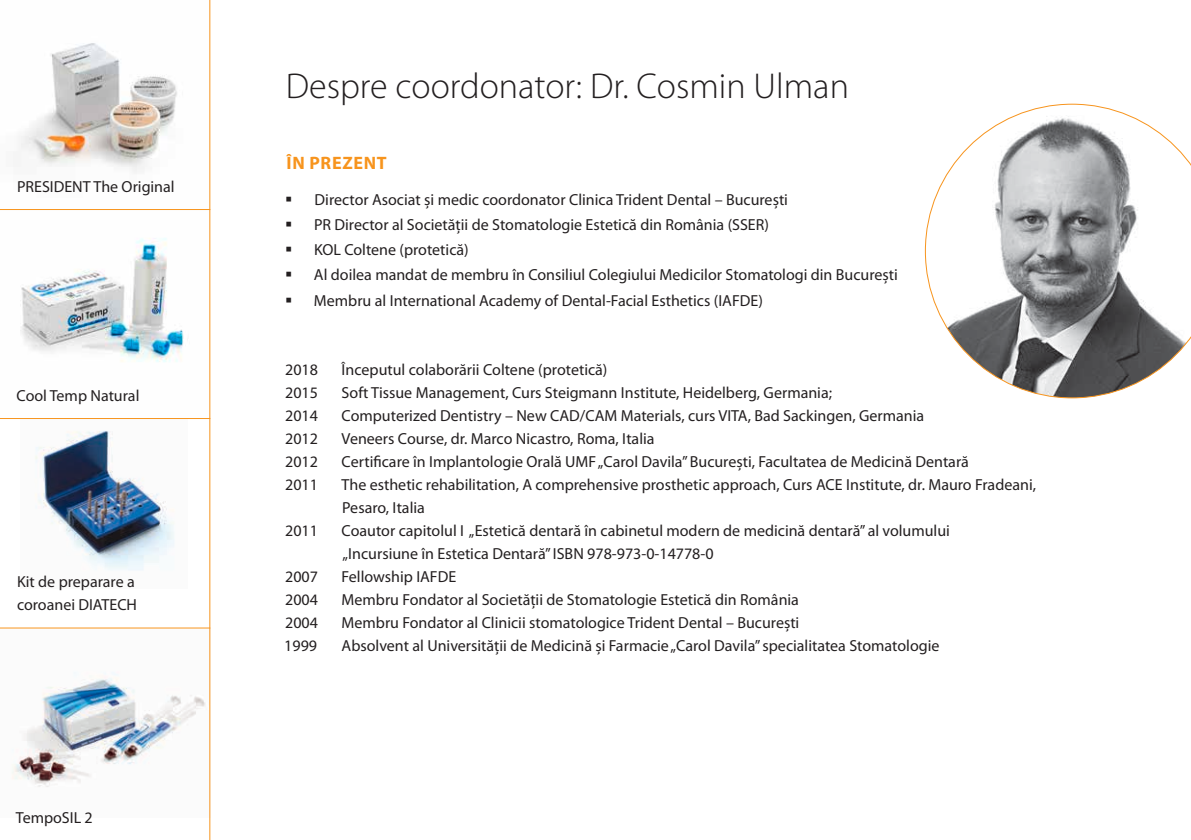
<style>
.page{position:relative;width:1191px;height:840px;background:#fff}
.page>*{position:absolute;margin:0;border:0;box-sizing:border-box;transform-origin:0 0}
.t1{font:300 36px "Myriad Pro";color:#231f20}
.t2{font:700 18px "Myriad Pro";letter-spacing:.04em;color:#f7941d}
.t3{font:16px/25px "Myriad Pro";color:#231f20}
</style>
<div class="page">
<svg style="left:925px;top:104px;width:266px;height:294px"></svg>
<img style="left:0;top:628px;width:209px;height:159px">
<img style="left:21px;top:43px;width:156px;height:130px">
<img style="left:20px;top:238px;width:164px;height:124px">
<img style="left:35px;top:430px;width:139px;height:141px">
<hr style="left:209px;top:0;width:1px;height:839px;background:#f7941d">
<hr style="left:0;top:209px;width:210px;height:1px;background:#f7941d">
<hr style="left:0;top:418px;width:210px;height:1px;background:#f7941d">
<hr style="left:0;top:627px;width:210px;height:1px;background:#f7941d">
<p class="t3" style="left:17px;top:174px;width:159px">PRESIDENT The Original</p>
<p class="t3" style="left:17px;top:382px;width:124px">Cool Temp Natural</p>
<p class="t3" style="left:17px;top:569px;width:122px;line-height:23px">Kit de preparare a coroanei DIATECH</p>
<p class="t3" style="left:16px;top:804px;width:78px">TempoSIL 2</p>
<h1 class="t1" style="left:286px;top:64px;width:565px">Despre coordonator: Dr. Cosmin Ulman</h1>
<p class="t2" style="left:286px;top:151px;width:102px">ÎN PREZENT</p>
<p class="t3" style="left:314px;top:187px;width:585px">Director Asociat și medic coordonator Clinica Trident Dental – București<br>PR Director al Societății de Stomatologie Estetică din România (SSER)<br>KOL Coltene (protetică)<br>Al doilea mandat de membru în Consiliul Colegiului Medicilor Stomatologi din București Membru al International Academy of Dental-Facial Esthetics (IAFDE)</p>
<p class="t3" style="left:285px;top:356px;width:34px">2018</p>
<p class="t3" style="left:342px;top:356px;width:267px">Începutul colaborării Coltene (protetică)</p>
<p class="t3" style="left:285px;top:379px;width:34px">2015</p>
<p class="t3" style="left:342px;top:379px;width:492px">Soft Tissue Management, Curs Steigmann Institute, Heidelberg, Germania;</p>
<p class="t3" style="left:285px;top:402px;width:34px">2014</p>
<p class="t3" style="left:342px;top:402px;width:584px">Computerized Dentistry – New CAD/CAM Materials, curs VITA, Bad Sackingen, Germania</p>
<p class="t3" style="left:285px;top:425px;width:34px">2012</p>
<p class="t3" style="left:342px;top:425px;width:314px">Veneers Course, dr. Marco Nicastro, Roma, Italia</p>
<p class="t3" style="left:285px;top:448px;width:34px">2012</p>
<p class="t3" style="left:342px;top:448px;width:629px">Certificare în Implantologie Orală UMF „Carol Davila” București, Facultatea de Medicină Dentară</p>
<p class="t3" style="left:285px;top:471px;width:34px">2011</p>
<p class="t3" style="left:342px;top:472px;width:696px;line-height:23px">The esthetic rehabilitation, A comprehensive prosthetic approach, Curs ACE Institute, dr. Mauro Fradeani,<br>Pesaro, Italia</p>
<p class="t3" style="left:285px;top:517px;width:34px">2011</p>
<p class="t3" style="left:342px;top:518px;width:610px;line-height:23px">Coautor capitolul I „Estetică dentară în cabinetul modern de medicină dentară” al volumului „Incursiune în Estetica Dentară” ISBN 978-973-0-14778-0</p>
<p class="t3" style="left:285px;top:563px;width:34px">2007</p>
<p class="t3" style="left:342px;top:563px;width:116px">Fellowship IAFDE</p>
<p class="t3" style="left:285px;top:586px;width:34px">2004</p>
<p class="t3" style="left:342px;top:586px;width:459px">Membru Fondator al Societății de Stomatologie Estetică din România</p>
<p class="t3" style="left:285px;top:609px;width:34px">2004</p>
<p class="t3" style="left:342px;top:609px;width:459px">Membru Fondator al Clinicii stomatologice Trident Dental – București</p>
<p class="t3" style="left:284px;top:632px;width:34px">1999</p>
<p class="t3" style="left:342px;top:632px;width:599px">Absolvent al Universității de Medicină și Farmacie „Carol Davila” specialitatea Stomatologie</p>
</div>
